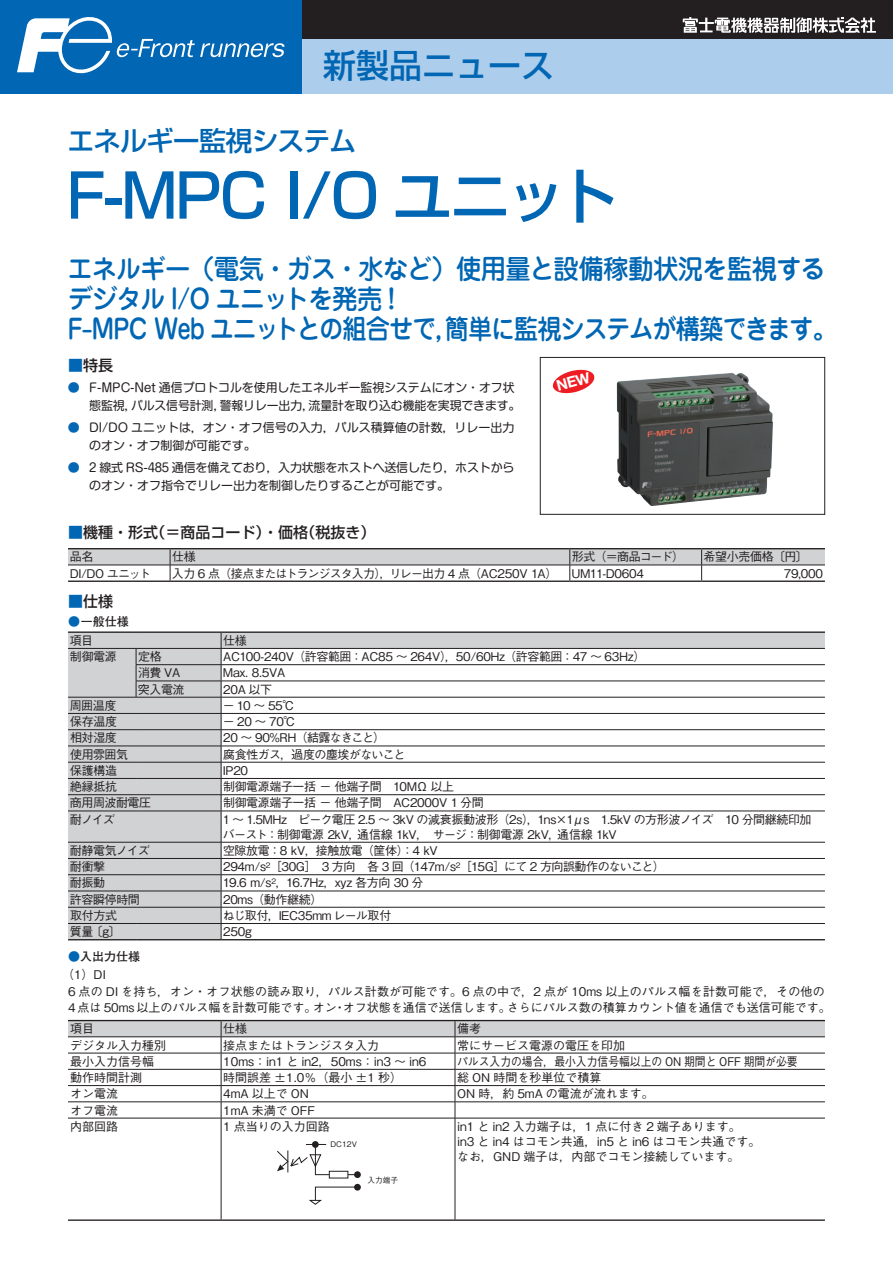
<style>
.page{position:relative;width:893px;height:1263px;background:#fff}
.page>*{position:absolute;margin:0;border:0;box-sizing:border-box;transform-origin:0 0}
.t1{font:500 60px "Shin Go Pro";letter-spacing:-.045em;color:#0166b3}
.t2{font:500 33px "Shin Go Pro";color:#0166b3}
.t3{font:500 27px/30px "Jun 34 Pro";letter-spacing:-.045em;color:#0166b3;scale:.94 1}
.t4{font:500 27px "Shin Go Pro";letter-spacing:-.03em;color:#0166b3}
.t5{font:500 15px "Shin Go Pro";color:#231f20}
.t6{font:500 12px/16.5px "Gothic BBB Pro";letter-spacing:-.015em;color:#231f20}
.t7{font:12px/18px "Shin M Go Pro";color:#231f20}
.t8{font:500 12px/15px "Gothic BBB Pro";letter-spacing:-.035em;color:#231f20}
.t9{font:500 12px "Gothic BBB Pro";letter-spacing:-.06em;color:#231f20}
.t10{font:500 12px "Gothic BBB Pro";letter-spacing:-.04em;color:#231f20}
.t11{font:500 12px "Gothic BBB Pro";letter-spacing:-.045em;color:#231f20}
.t12{font:500 12px "Gothic BBB Pro";letter-spacing:-.015em;color:#231f20;scale:.9 1}
.t13{font:700 12px "Futo Go B101 Pro";color:#231f20}
.t14{font:500 12px "Gothic BBB Pro";letter-spacing:-.05em;color:#231f20}
.t15{font:500 7.65px "Gothic BBB Pro";color:#231f20}
.s1{color:#0166b3}
</style>
<div class="page">
<div style="left:540px;top:357px;width:285px;height:157px;border:1px solid #231f20"></div>
<div style="left:280px;top:0;width:613px;height:94px;background:#accdeb"></div>
<div style="left:269px;top:0;width:624px;height:38px;background:#231f20"></div>
<div style="left:0;top:0;width:302px;height:94px;background:#0166b3"></div>
<svg style="left:683px;top:17px;width:193px;height:16px"></svg>
<svg style="left:17px;top:17px;width:268px;height:57px"></svg>
<hr style="left:68px;top:548px;width:102px;height:1px;background:#231f20">
<hr style="left:170px;top:548px;width:400px;height:1px;background:#231f20">
<hr style="left:570px;top:548px;width:132px;height:1px;background:#231f20">
<hr style="left:702px;top:548px;width:123px;height:1px;background:#231f20">
<hr style="left:68px;top:580px;width:102px;height:2px;background:#231f20">
<hr style="left:170px;top:580px;width:400px;height:2px;background:#231f20">
<hr style="left:570px;top:580px;width:132px;height:2px;background:#231f20">
<hr style="left:702px;top:580px;width:123px;height:2px;background:#231f20">
<svg style="left:68px;top:549px;width:757px;height:31px"></svg>
<hr style="left:68px;top:631px;width:68px;height:2px;background:#231f20">
<hr style="left:136px;top:631px;width:85px;height:2px;background:#231f20">
<hr style="left:221px;top:631px;width:604px;height:2px;background:#231f20">
<svg style="left:68px;top:632px;width:757px;height:308px"></svg>
<svg style="left:68px;top:1020px;width:757px;height:98px"></svg>
<hr style="left:68px;top:1118px;width:153px;height:1px;background:#231f20">
<hr style="left:221px;top:1118px;width:234px;height:1px;background:#231f20">
<hr style="left:221px;top:1118px;width:1px;height:101px;background:#231f20">
<hr style="left:455px;top:1118px;width:370px;height:1px;background:#231f20">
<hr style="left:455px;top:1118px;width:1px;height:101px;background:#231f20">
<hr style="left:68px;top:1219px;width:153px;height:2px;background:#231f20">
<hr style="left:221px;top:1219px;width:234px;height:2px;background:#231f20">
<hr style="left:455px;top:1219px;width:370px;height:2px;background:#231f20">
<svg style="left:309px;top:1187px;width:48px;height:18px"></svg>
<div style="left:354px;top:1171px;width:7px;height:7px;background:#231f20;border-radius:50%"></div>
<div style="left:312px;top:1141px;width:7px;height:7px;background:#231f20;border-radius:50%"></div>
<div style="left:354px;top:1184px;width:7px;height:6px;background:#231f20;border-radius:50%"></div>
<svg style="left:277px;top:1144px;width:80px;height:31px"></svg>
<img style="left:617px;top:373px;width:156px;height:133px">
<svg style="left:552px;top:369px;width:43px;height:25px"></svg>
<h2 class="t2" style="left:323px;top:39px;width:232px">新製品ニュース</h2>
<h3 class="t4" style="left:68px;top:119px;width:290px">エネルギー監視システム</h3>
<h1 class="t1" style="left:67px;top:147px;width:552px">F-MPC I/O ユニット</h1>
<h3 class="t3" style="left:67px;top:251px;width:823px">エネルギー（電気・ガス・水など）使用量と設備稼動状況を監視するデジタル I/O ユニットを発売！<br>F-MPC Web ユニットとの組合せで，簡単に監視システムが構築できます。</h3>
<p class="t5" style="left:68px;top:353px;width:46px"><span class="s1">■</span>特長</p>
<p class="t7" style="left:89px;top:377px;width:433px;text-indent:-21px"><span class="s1">●</span> F-MPC-Net 通信プロトコルを使用したエネルギー監視システムにオン・オフ状態監視，パルス信号計測，警報リレー出力，流量計を取り込む機能を実現できます。</p>
<p class="t7" style="left:89px;top:417px;width:427px;text-indent:-21px"><span class="s1">●</span> DI/DO ユニットは，オン・オフ信号の入力，パルス積算値の計数，リレー出力のオン・オフ制御が可能です。</p>
<p class="t7" style="left:89px;top:457px;width:427px;text-indent:-21px"><span class="s1">●</span> 2 線式 RS-485 通信を備えており，入力状態をホストへ送信したり，ホストからのオン・オフ指令でリレー出力を制御したりすることが可能です。</p>
<p class="t5" style="left:68px;top:520px;width:309px"><span class="s1">■</span>機種・形式（＝商品コード）・価格（税抜き）</p>
<p class="t6" style="left:70px;top:547px;width:25px">品名</p>
<p class="t6" style="left:172px;top:547px;width:25px">仕様</p>
<p class="t6" style="left:572px;top:547px;width:114px">形式（＝商品コード）</p>
<p class="t6" style="left:704px;top:547px;width:106px">希望小売価格〔円〕</p>
<p class="t6" style="left:70px;top:563px;width:82px">DI/DO ユニット</p>
<p class="t9" style="left:172px;top:563px;width:473px">入力 6 点（接点またはトランジスタ入力），リレー出力 4 点（AC250V 1A） UM11-D0604</p>
<p class="t6" style="left:784px;top:563px;width:41px">79,000</p>
<p class="t5" style="left:68px;top:589px;width:46px"><span class="s1">■</span>仕様</p>
<p class="t13" style="left:68px;top:611px;width:62px"><span class="s1">●</span> 一般仕様</p>
<p class="t6" style="left:70px;top:631px;width:25px">項目</p>
<p class="t6" style="left:223px;top:631px;width:25px">仕様</p>
<p class="t6" style="left:70px;top:647px;width:48px">制御電源</p>
<p class="t6" style="left:138px;top:647px;width:25px">定格</p>
<p class="t6" style="left:223px;top:647px;width:424px">AC100-240V（許容範囲：AC85 ～ 264V），50/60Hz（許容範囲：47 ～ 63Hz）</p>
<p class="t6" style="left:138px;top:663px;width:44px">消費 VA</p>
<p class="t6" style="left:223px;top:663px;width:64px">Max. 8.5VA</p>
<p class="t6" style="left:138px;top:679px;width:48px">突入電流</p>
<p class="t6" style="left:223px;top:679px;width:51px">20A 以下</p>
<p class="t6" style="left:70px;top:696px;width:48px">周囲温度</p>
<p class="t6" style="left:223px;top:696px;width:73px">−10 ～ 55℃</p>
<p class="t6" style="left:70px;top:712px;width:49px">保存温度</p>
<p class="t6" style="left:223px;top:712px;width:74px">− 20 ～ 70℃</p>
<p class="t6" style="left:70px;top:728px;width:48px">相対湿度</p>
<p class="t11" style="left:223px;top:728px;width:164px">20 ～ 90%RH（結露なきこと）</p>
<p class="t6" style="left:70px;top:744px;width:60px">使用雰囲気</p>
<p class="t11" style="left:223px;top:744px;width:184px">腐食性ガス，過度の塵埃がないこと</p>
<p class="t6" style="left:70px;top:761px;width:48px">保護構造</p>
<p class="t6" style="left:223px;top:761px;width:27px">IP20</p>
<p class="t6" style="left:70px;top:777px;width:49px">絶縁抵抗</p>
<p class="t8" style="left:223px;top:778px;width:232px">制御電源端子一括 － 他端子間　10MΩ 以上</p>
<p class="t6" style="left:70px;top:793px;width:83px">商用周波耐電圧</p>
<p class="t6" style="left:223px;top:793px;width:262px">制御電源端子一括 － 他端子間　AC2000V 1 分間</p>
<p class="t6" style="left:70px;top:809px;width:46px">耐ノイズ</p>
<p class="t8" style="left:223px;top:810px;width:590px">1 ～ 1.5MHz　ピーク電圧 2.5 ～ 3kV の減衰振動波形（2s），1ns×1μs　1.5kV の方形波ノイズ　10 分間継続印加バースト：制御電源 2kV，通信線 1kV，　サージ：制御電源 2kV，通信線 1kV</p>
<p class="t14" style="left:70px;top:841px;width:81px">耐静電気ノイズ</p>
<p class="t6" style="left:223px;top:841px;width:216px">空隙放電：8 kV，接触放電（筐体）：4 kV</p>
<p class="t6" style="left:70px;top:857px;width:37px">耐衝撃</p>
<p class="t10" style="left:223px;top:857px;width:443px">294m/s<sup>2</sup>［30G］　3 方向　各 3 回（147m/s<sup>2</sup>［15G］にて 2 方向誤動作のないこと）</p>
<p class="t6" style="left:70px;top:873px;width:37px">耐振動</p>
<p class="t8" style="left:223px;top:874px;width:202px">19.6 m/s<sup>2</sup>，16.7Hz，xyz 各方向 30 分</p>
<p class="t6" style="left:70px;top:889px;width:71px">許容瞬停時間</p>
<p class="t6" style="left:223px;top:889px;width:101px">20ms（動作継続）</p>
<p class="t6" style="left:70px;top:906px;width:49px">取付方式</p>
<p class="t6" style="left:223px;top:906px;width:170px">ねじ取付，IEC35mm レール取付</p>
<p class="t6" style="left:70px;top:922px;width:52px">質量 〔g〕</p>
<p class="t6" style="left:223px;top:922px;width:30px">250g</p>
<p class="t13" style="left:68px;top:947px;width:73px"><span class="s1">●</span>入出力仕様</p>
<p class="t6" style="left:68px;top:965px;width:764px;text-indent:-6px">（1）DI<br>6 点の DI を持ち，オン・オフ状態の読み取り，パルス計数が可能です。6 点の中で，2 点が 10ms 以上のパルス幅を計数可能で，その他の<br>4 点は 50ms 以上のパルス幅を計数可能です。オン・オフ状態を通信で送信します。さらにパルス数の積算カウント値を通信でも送信可能です。</p>
<p class="t6" style="left:70px;top:1019px;width:25px">項目</p>
<p class="t6" style="left:223px;top:1019px;width:25px">仕様</p>
<p class="t6" style="left:457px;top:1019px;width:25px">備考</p>
<p class="t6" style="left:70px;top:1035px;width:97px">デジタル入力種別</p>
<p class="t6" style="left:223px;top:1035px;width:157px">接点またはトランジスタ入力</p>
<p class="t6" style="left:457px;top:1035px;width:169px">常にサービス電源の電圧を印加</p>
<p class="t6" style="left:70px;top:1051px;width:85px">最小入力信号幅</p>
<p class="t6" style="left:223px;top:1051px;width:205px">10ms：in1 と in2，50ms：in3 ～ in6</p>
<p class="t12" style="left:457px;top:1051px;width:380px">パルス入力の場合，最小入力信号幅以上の ON 期間と OFF 期間が必要</p>
<p class="t6" style="left:70px;top:1068px;width:73px">動作時間計測</p>
<p class="t6" style="left:223px;top:1068px;width:180px">時間誤差 ±1.0％（最小 ±1 秒）</p>
<p class="t6" style="left:457px;top:1068px;width:146px">総 ON 時間を秒単位で積算</p>
<p class="t6" style="left:70px;top:1084px;width:49px">オン電流</p>
<p class="t6" style="left:223px;top:1084px;width:87px">4mA 以上で ON</p>
<p class="t6" style="left:457px;top:1084px;width:198px">ON 時，約 5mA の電流が流れます。</p>
<p class="t6" style="left:70px;top:1100px;width:49px">オフ電流</p>
<p class="t6" style="left:223px;top:1100px;width:93px">1mA 未満で OFF</p>
<p class="t6" style="left:70px;top:1116px;width:49px">内部回路</p>
<p class="t6" style="left:223px;top:1116px;width:108px">1 点当りの入力回路</p>
<p class="t6" style="left:457px;top:1117px;width:305px;line-height:15px">in1 と in2 入力端子は，1 点に付き 2 端子あります。in3 と in4 はコモン共通，in5 と in6 はコモン共通です。なお，GND 端子は，内部でコモン接続しています。</p>
<p class="t15" style="left:330px;top:1138px;width:28px">DC12V</p>
<p class="t15" style="left:367px;top:1174px;width:32px">入力端子</p>
</div>
